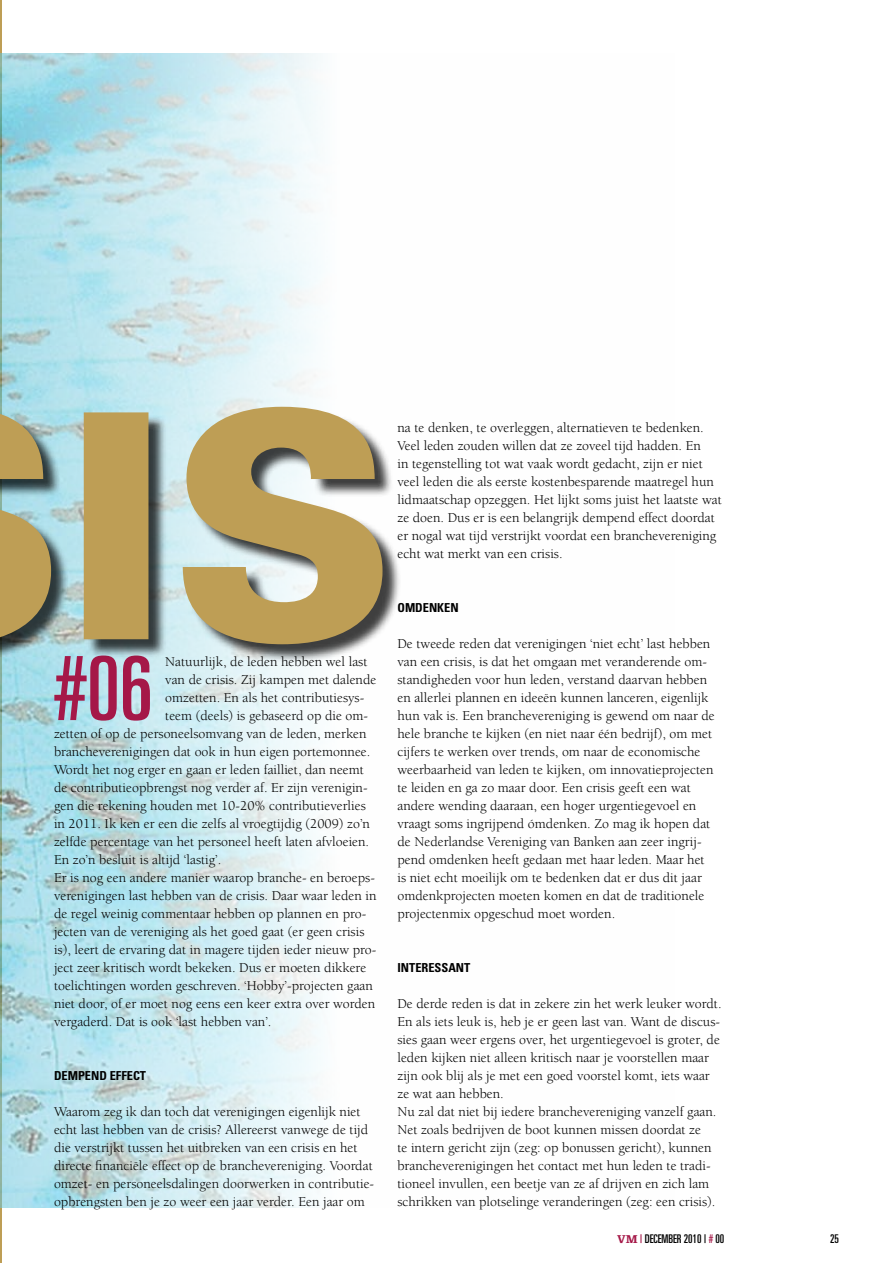
<style>
.page{position:relative;width:893px;height:1263px;background:#fff}
.page>*{position:absolute;margin:0;border:0;box-sizing:border-box;transform-origin:0 0}
.t1{font:ultra-condensed 88.65px "Univers";color:#a51848}
.t2{font:13.8px/18px "Berkeley";color:#000}
.t3{font:700 condensed 12.3px "Univers";color:#000}
.t4{font:ultra-condensed 12px "Univers";color:#000}
.s1{font-family:"Egyptienne F";font-weight:900;font-stretch:normal;color:#a51848}
.s2{color:#a51848}
</style>
<div class="page">
<hr style="left:0;top:0;width:1px;height:1263px;background:#be9e55">
<img style="left:0;top:54px;width:318px;height:1154px">
<div style="left:0;top:409px;width:401px;height:254px;background:#000;opacity:.75"></div>
<svg style="left:0;top:407px;width:383px;height:237px;background:#b6ad85"></svg>
<h1 class="t1" style="left:54px;top:638px;width:100px">#06</h1>
<p class="t2" style="left:165px;top:653px;width:204px">Natuurlijk, de leden hebben wel last</p>
<p class="t2" style="left:165px;top:671px;width:213px">van de crisis. Zij kampen met dalende</p>
<p class="t2" style="left:165px;top:689px;width:201px">omzetten. En als het contributiesys-</p>
<p class="t2" style="left:165px;top:707px;width:204px">teem (deels) is gebaseerd op die om-</p>
<p class="t2" style="left:54px;top:725px;width:314px">zetten of op de personeelsomvang van de leden, merken</p>
<p class="t2" style="left:54px;top:743px;width:318px">brancheverenigingen dat ook in hun eigen portemonnee.</p>
<p class="t2" style="left:54px;top:761px;width:311px">Wordt het nog erger en gaan er leden failliet, dan neemt</p>
<p class="t2" style="left:54px;top:779px;width:315px">de contributieopbrengst nog verder af. Er zijn verenigin-</p>
<p class="t2" style="left:54px;top:797px;width:313px">gen die rekening houden met 10-20% contributieverlies</p>
<p class="t2" style="left:54px;top:815px;width:318px">in 2011. Ik ken er een die zelfs al vroegtijdig (2009) zo’n</p>
<p class="t2" style="left:54px;top:833px;width:317px">zelfde percentage van het personeel heeft laten afvloeien.</p>
<p class="t2" style="left:54px;top:851px;width:169px">En zo’n besluit is altijd ‘lastig’.</p>
<p class="t2" style="left:54px;top:869px;width:322px">Er is nog een andere manier waarop branche- en beroeps-</p>
<p class="t2" style="left:54px;top:887px;width:324px">verenigingen last hebben van de crisis. Daar waar leden in</p>
<p class="t2" style="left:54px;top:905px;width:314px">de regel weinig commentaar hebben op plannen en pro-</p>
<p class="t2" style="left:54px;top:923px;width:312px">jecten van de vereniging als het goed gaat (er geen crisis</p>
<p class="t2" style="left:54px;top:941px;width:324px">is), leert de ervaring dat in magere tijden ieder nieuw pro-</p>
<p class="t2" style="left:54px;top:959px;width:314px">ject zeer kritisch wordt bekeken. Dus er moeten dikkere</p>
<p class="t2" style="left:54px;top:977px;width:320px">toelichtingen worden geschreven. ‘Hobby’-projecten gaan</p>
<p class="t2" style="left:54px;top:995px;width:323px">niet door, of er moet nog eens een keer extra over worden</p>
<p class="t2" style="left:54px;top:1013px;width:219px">vergaderd. Dat is ook ‘last hebben van’.</p>
<p class="t3" style="left:54px;top:1068px;width:91px">DEMPEND EFFECT</p>
<p class="t2" style="left:54px;top:1103px;width:322px">Waarom zeg ik dan toch dat verenigingen eigenlijk niet echt last hebben van de crisis? Allereerst vanwege de tijd die verstrijkt tussen het uitbreken van een crisis en het directe financiële effect op de branchevereniging. Voordat omzet- en personeelsdalingen doorwerken in contributie&shy;opbrengsten ben je zo weer een jaar verder. Een jaar om</p>
<p class="t2" style="left:397px;top:419px;width:326px">na te denken, te overleggen, alternatieven te bedenken.<br>Veel leden zouden willen dat ze zoveel tijd hadden. En<br>in tegenstelling tot wat vaak wordt gedacht, zijn er niet veel leden die als eerste kostenbesparende maatregel hun lidmaatschap opzeggen. Het lijkt soms juist het laatste wat ze doen. Dus er is een belangrijk dempend effect doordat er nogal wat tijd verstrijkt voordat een branchevereniging echt wat merkt van een crisis.</p>
<p class="t3" style="left:397px;top:600px;width:63px">OMDENKEN</p>
<p class="t2" style="left:397px;top:635px;width:319px">De tweede reden dat verenigingen ‘niet echt’ last hebben van een crisis, is dat het omgaan met veranderende om&shy;standigheden voor hun leden, verstand daarvan hebben en allerlei plannen en ideeën kunnen lanceren, eigenlijk hun vak is. Een branchevereniging is gewend om naar de hele branche te kijken (en niet naar één bedrijf), om met cijfers te werken over trends, om naar de economische weerbaarheid van leden te kijken, om innovatieprojecten te leiden en ga zo maar door. Een crisis geeft een wat andere wending daaraan, een hoger urgentiegevoel en vraagt soms ingrijpend ómdenken. Zo mag ik hopen dat de Nederlandse Vereniging van Banken aan zeer ingrij&shy;pend omdenken heeft gedaan met haar leden. Maar het is niet echt moeilijk om te bedenken dat er dus dit jaar omdenkprojecten moeten komen en dat de traditionele projectenmix opgeschud moet worden.</p>
<p class="t3" style="left:397px;top:960px;width:72px">INTERESSANT</p>
<p class="t2" style="left:397px;top:995px;width:326px">De derde reden is dat in zekere zin het werk leuker wordt.<br>En als iets leuk is, heb je er geen last van. Want de discus&shy;sies gaan weer ergens over, het urgentiegevoel is groter, de leden kijken niet alleen kritisch naar je voorstellen maar zijn ook blij als je met een goed voorstel komt, iets waar ze wat aan hebben.<br>Nu zal dat niet bij iedere branchevereniging vanzelf gaan.<br>Net zoals bedrijven de boot kunnen missen doordat ze<br>te intern gericht zijn (zeg: op bonussen gericht), kunnen brancheverenigingen het contact met hun leden te tradi&shy;tioneel invullen, een beetje van ze af drijven en zich lam schrikken van plotselinge veranderingen (zeg: een crisis).</p>
<p class="t4" style="left:617px;top:1232px;width:109px"><span class="s1">vm</span> <span class="s2">|</span> DECEMBER 2010 | <span class="s2">#</span> 00</p>
<p class="t4" style="left:830px;top:1232px;width:10px">25</p>
</div>
